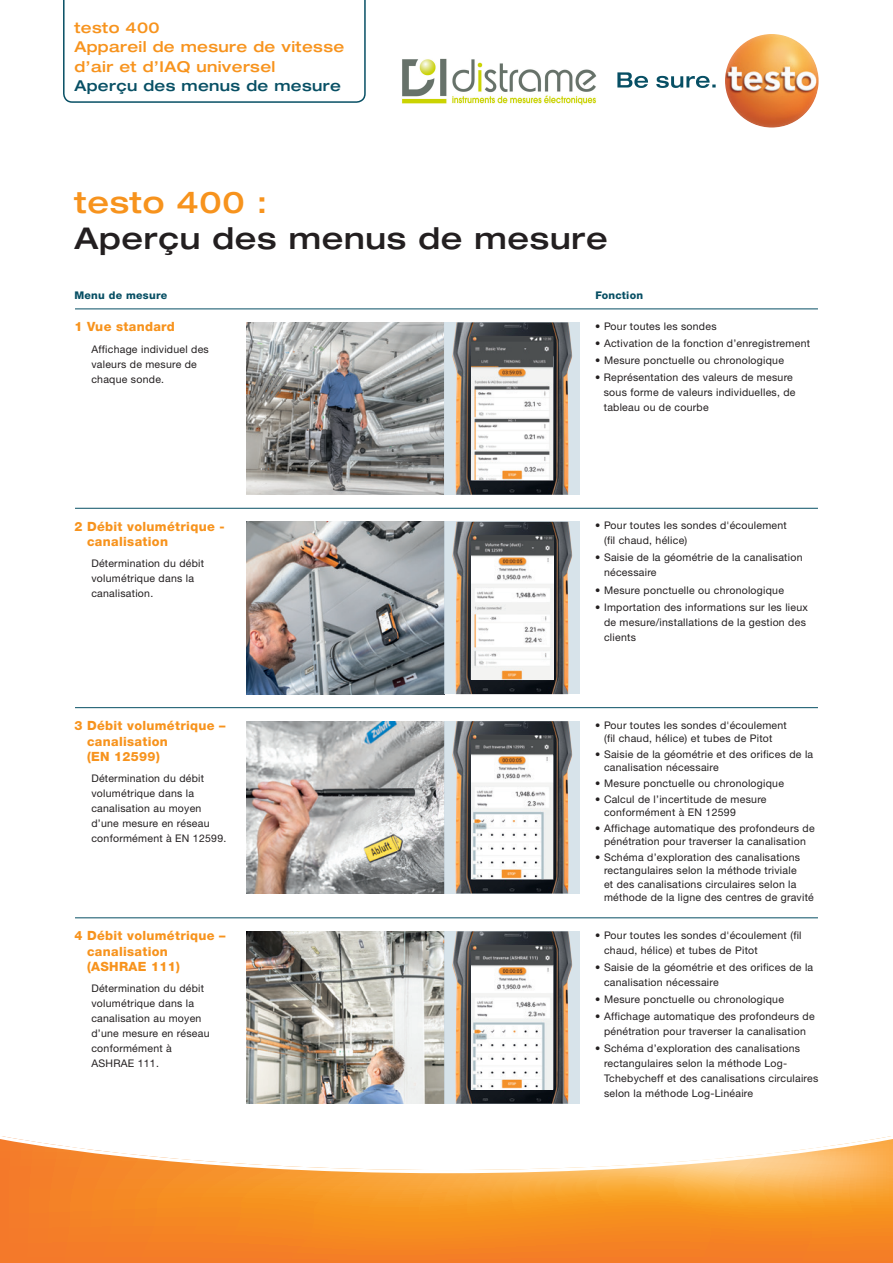
<style>
.page{position:relative;width:893px;height:1263px;background:#fff}
.page>*{position:absolute;margin:0;border:0;box-sizing:border-box;transform-origin:0 0}
.t1{font:500 expanded 30px "Helvetica Neue LTW1 G";letter-spacing:.025em;color:#231f20}
.t2{font:500 expanded 30px "Helvetica Neue LTW1 G";letter-spacing:.025em;color:#f7931d}
.t3{font:500 expanded 15px/19.5px "Helvetica Neue LTW1 G";letter-spacing:.025em;color:#f7931d}
.t4{font:500 expanded 15px "Helvetica Neue LTW1 G";letter-spacing:.025em;color:#074f64}
.t5{font:800 12.75px/15.3px "Helvetica Neue LTW1 G";letter-spacing:.025em;color:#f7931d}
.t6{font:800 10.65px "Helvetica Neue LTW1 G";letter-spacing:.025em;color:#074f64}
.t7{font:10.5px/15px "Helvetica Neue LTW1 G";letter-spacing:.025em;color:#231f20}
</style>
<div class="page">
<svg style="left:617px;top:72px;width:99px;height:16px"></svg>
<img style="left:725px;top:34px;width:94px;height:94px;border-radius:47px">
<img style="left:247px;top:322px;width:197px;height:173px">
<div style="left:444px;top:322px;width:136px;height:173px;background:#d7e3ea"></div>
<img style="left:452px;top:322px;width:120px;height:173px">
<img style="left:247px;top:522px;width:197px;height:172px">
<div style="left:444px;top:522px;width:136px;height:172px;background:#d7e3ea"></div>
<img style="left:247px;top:721px;width:197px;height:172px">
<div style="left:444px;top:721px;width:136px;height:172px;background:#d7e3ea"></div>
<img style="left:247px;top:931px;width:197px;height:173px">
<div style="left:444px;top:931px;width:136px;height:173px;background:#d7e3ea"></div>
<img style="left:452px;top:522px;width:120px;height:172px">
<img style="left:452px;top:721px;width:120px;height:172px">
<img style="left:452px;top:931px;width:120px;height:173px">
<svg style="left:0;top:1136px;width:893px;height:127px"></svg>
<img style="left:471px;top:336px;width:82px;height:144px">
<img style="left:472px;top:536px;width:81px;height:143px">
<img style="left:471px;top:735px;width:82px;height:143px">
<img style="left:472px;top:945px;width:81px;height:144px">
<hr style="left:75px;top:309px;width:743px;height:1px;background:#074f64">
<hr style="left:75px;top:508px;width:743px;height:1px;background:#074f64">
<hr style="left:75px;top:707px;width:743px;height:1px;background:#074f64">
<hr style="left:75px;top:917px;width:743px;height:1px;background:#074f64">
<svg style="left:63px;top:0;width:303px;height:103px"></svg>
<img style="left:402px;top:58px;width:194px;height:47px">
<h2 class="t3" style="left:74px;top:17px;width:271px">testo 400<br>Appareil de mesure de vitesse d’air et d’IAQ universel</h2>
<h2 class="t4" style="left:74px;top:76px;width:268px">Aperçu des menus de mesure</h2>
<h1 class="t2" style="left:74px;top:183px;width:194px">testo 400 :</h1>
<h1 class="t1" style="left:74px;top:219px;width:535px">Aperçu des menus de mesure</h1>
<p class="t6" style="left:74px;top:289px;width:94px">Menu de mesure</p>
<p class="t6" style="left:595px;top:289px;width:49px">Fonction</p>
<p class="t7" style="left:595px;top:319px;width:123px">• Pour toutes les sondes</p>
<p class="t7" style="left:595px;top:336px;width:216px">• Activation de la fonction d’enregistrement</p>
<p class="t7" style="left:595px;top:353px;width:190px">• Mesure ponctuelle ou chronologique</p>
<p class="t7" style="left:604px;top:370px;width:193px;text-indent:-8px">• Représentation des valeurs de mesure sous forme de valeurs individuelles, de tableau ou de courbe</p>
<p class="t5" style="left:74px;top:319px;width:102px">1 Vue standard</p>
<p class="t7" style="left:91px;top:341px;width:119px">Affichage individuel des valeurs de mesure de chaque sonde.</p>
<p class="t5" style="left:87px;top:519px;width:139px;text-indent:-13px">2 Débit volumétrique - canalisation</p>
<p class="t7" style="left:91px;top:556px;width:114px">Détermination du débit volumétrique dans la canalisation.</p>
<p class="t5" style="left:87px;top:718px;width:140px;text-indent:-13px">3 Débit volumétrique – canalisation<br>(EN 12599)</p>
<p class="t7" style="left:91px;top:770px;width:137px">Détermination du débit volumétrique dans la canalisation au moyen d’une mesure en réseau conformément à EN 12599.</p>
<p class="t5" style="left:87px;top:928px;width:140px;text-indent:-13px">4 Débit volumétrique – canalisation (ASHRAE 111)</p>
<p class="t7" style="left:91px;top:981px;width:120px">Détermination du débit volumétrique dans la canalisation au moyen d’une mesure en réseau conformément à<br>ASHRAE 111.</p>
<p class="t7" style="left:604px;top:518px;width:184px;text-indent:-9px">• Pour toutes les sondes d'écoulement (fil chaud, hélice)</p>
<p class="t7" style="left:604px;top:550px;width:200px;text-indent:-9px">• Saisie de la géométrie de la canalisation nécessaire</p>
<p class="t7" style="left:595px;top:582px;width:190px">• Mesure ponctuelle ou chronologique</p>
<p class="t7" style="left:604px;top:599px;width:205px;text-indent:-9px">• Importation des informations sur les lieux de mesure/installations de la gestion des clients</p>
<p class="t7" style="left:595px;top:718px;width:193px;line-height:13.5px;text-align:center">• Pour toutes les sondes d'écoulement (fil chaud, hélice) et tubes de Pitot</p>
<p class="t7" style="left:604px;top:747px;width:211px;line-height:13.5px;text-indent:-9px">• Saisie de la géométrie et des orifices de la canalisation nécessaire</p>
<p class="t7" style="left:595px;top:776px;width:190px">• Mesure ponctuelle ou chronologique</p>
<p class="t7" style="left:604px;top:792px;width:164px;line-height:13.5px;text-indent:-9px">• Calcul de l’incertitude de mesure conformément à EN 12599</p>
<p class="t7" style="left:595px;top:821px;width:221px;line-height:13.5px;text-align:center">• Affichage automatique des profondeurs de pénétration pour traverser la canalisation</p>
<p class="t7" style="left:604px;top:850px;width:211px;line-height:13.5px;text-indent:-9px">• Schéma d’exploration des canalisations rectangulaires selon la méthode triviale<br>et des canalisations circulaires selon la méthode de la ligne des centres de gravité</p>
<p class="t7" style="left:604px;top:927px;width:199px;text-indent:-9px">• Pour toutes les sondes d'écoulement (fil chaud, hélice) et tubes de Pitot</p>
<p class="t7" style="left:604px;top:960px;width:211px;text-indent:-9px">• Saisie de la géométrie et des orifices de la canalisation nécessaire</p>
<p class="t7" style="left:595px;top:992px;width:190px">• Mesure ponctuelle ou chronologique</p>
<p class="t7" style="left:595px;top:1009px;width:221px;text-align:center">• Affichage automatique des profondeurs de pénétration pour traverser la canalisation</p>
<p class="t7" style="left:604px;top:1041px;width:216px;text-indent:-9px">• Schéma d’exploration des canalisations rectangulaires selon la méthode Log-Tchebycheff et des canalisations circulaires selon la méthode Log-Linéaire</p>
</div>
